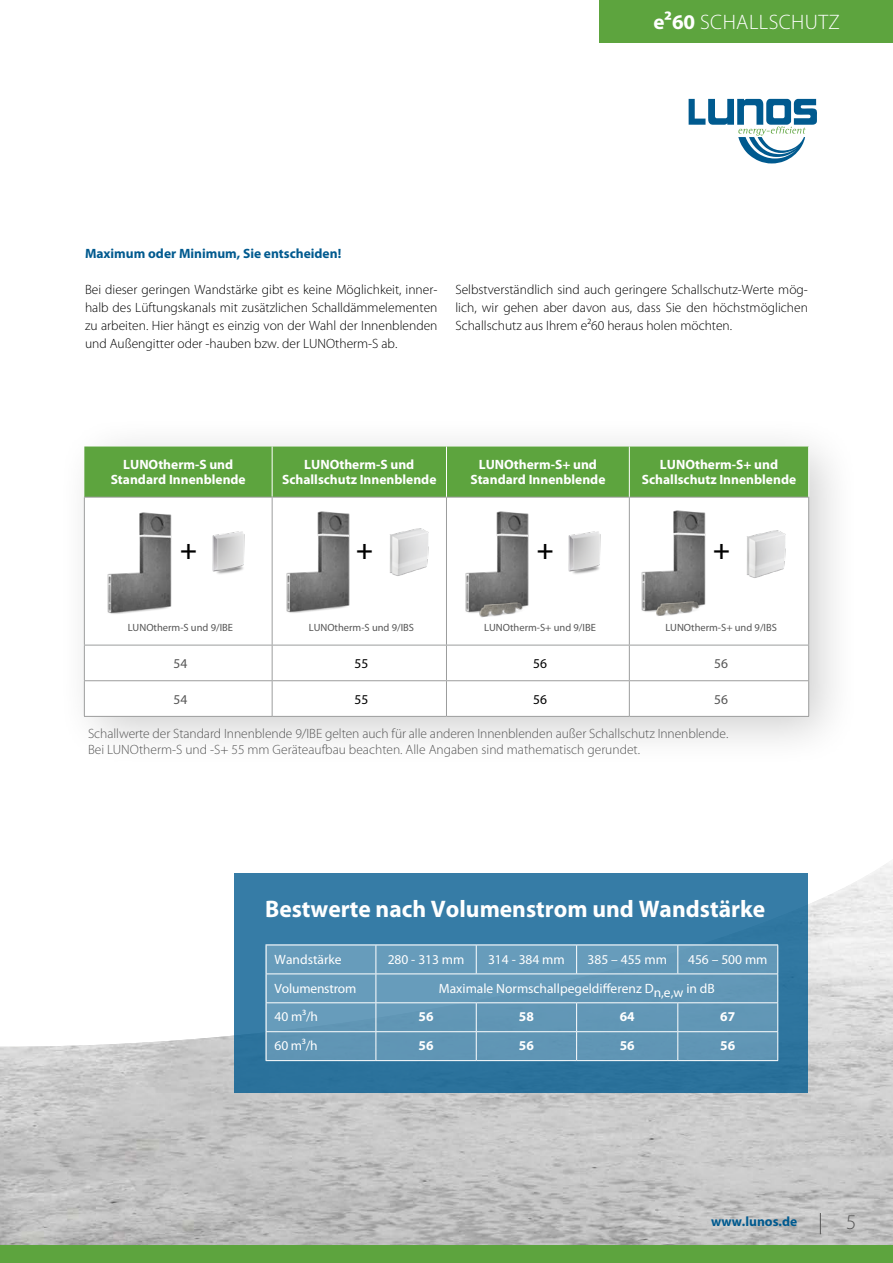
<style>
.page{position:relative;width:893px;height:1263px;background:#fff}
.page>*{position:absolute;margin:0;border:0;box-sizing:border-box;transform-origin:0 0}
.t1{font:600 28.2px "Myriad Pro";color:#000}
.t2{font:700 24px "Myriad Pro";color:#fff}
.t3{font:300 21px "Myriad Pro";letter-spacing:.02em;color:#fff}
.t4{font:300 21px "Myriad Pro";color:#565656}
.t5{font:300 13.5px/18px "Myriad Pro";color:#000;text-align:justify}
.t6{font:300 13.5px/16.2px "Myriad Pro";letter-spacing:-.005em;color:#565656}
.t7{font:700 13.5px/15px "Myriad Pro";color:#fff;text-align:center}
.t8{font:13.5px "Myriad Pro";color:#fff}
.t9{font:700 13.5px "Myriad Pro";color:#005a8f}
.t10{font:13.5px "Myriad Pro";color:#565656}
.t11{font:13.5px "Myriad Pro";color:#000}
.t12{font:10.5px "Myriad Pro";color:#565656}
.s1{font-weight:700}
</style>
<div class="page">
<div style="left:55px;top:414px;width:806px;height:354px;background:#000;opacity:.2"></div>
<img style="left:0;top:863px;width:893px;height:383px">
<div style="left:0;top:1246px;width:893px;height:17px;background:#5da43e"></div>
<div style="left:599px;top:0;width:294px;height:43px;background:#5da43e"></div>
<svg style="left:689px;top:99px;width:128px;height:64px"></svg>
<div style="left:84px;top:446px;width:724px;height:51px;background:#5da43e"></div>
<svg style="left:85px;top:498px;width:723px;height:218px"></svg>
<hr style="left:272px;top:446px;width:1px;height:51px;background:#fff">
<hr style="left:84px;top:497px;width:188px;height:1px;background:#9c9d9d">
<hr style="left:84px;top:497px;width:1px;height:148px;background:#9c9d9d">
<hr style="left:272px;top:497px;width:174px;height:1px;background:#9c9d9d">
<hr style="left:272px;top:497px;width:1px;height:148px;background:#9c9d9d">
<hr style="left:446px;top:497px;width:183px;height:1px;background:#9c9d9d">
<hr style="left:446px;top:497px;width:1px;height:148px;background:#9c9d9d">
<hr style="left:629px;top:497px;width:180px;height:1px;background:#9c9d9d">
<hr style="left:629px;top:497px;width:1px;height:148px;background:#9c9d9d">
<hr style="left:808px;top:497px;width:1px;height:148px;background:#9c9d9d">
<hr style="left:84px;top:645px;width:188px;height:1px;background:#9c9d9d">
<hr style="left:84px;top:645px;width:1px;height:35px;background:#9c9d9d">
<hr style="left:272px;top:645px;width:174px;height:1px;background:#9c9d9d">
<hr style="left:272px;top:645px;width:1px;height:35px;background:#9c9d9d">
<hr style="left:446px;top:645px;width:183px;height:1px;background:#9c9d9d">
<hr style="left:446px;top:645px;width:1px;height:35px;background:#9c9d9d">
<hr style="left:629px;top:645px;width:180px;height:1px;background:#9c9d9d">
<hr style="left:629px;top:645px;width:1px;height:35px;background:#9c9d9d">
<hr style="left:808px;top:645px;width:1px;height:35px;background:#9c9d9d">
<hr style="left:84px;top:680px;width:188px;height:1px;background:#9c9d9d">
<hr style="left:84px;top:681px;width:1px;height:35px;background:#9c9d9d">
<hr style="left:272px;top:680px;width:174px;height:1px;background:#9c9d9d">
<hr style="left:272px;top:681px;width:1px;height:35px;background:#9c9d9d">
<hr style="left:446px;top:680px;width:183px;height:1px;background:#9c9d9d">
<hr style="left:446px;top:681px;width:1px;height:35px;background:#9c9d9d">
<hr style="left:629px;top:680px;width:180px;height:1px;background:#9c9d9d">
<hr style="left:629px;top:681px;width:1px;height:35px;background:#9c9d9d">
<hr style="left:808px;top:681px;width:1px;height:35px;background:#9c9d9d">
<hr style="left:84px;top:716px;width:188px;height:1px;background:#9c9d9d">
<hr style="left:272px;top:716px;width:174px;height:1px;background:#9c9d9d">
<hr style="left:446px;top:716px;width:183px;height:1px;background:#9c9d9d">
<hr style="left:629px;top:716px;width:180px;height:1px;background:#9c9d9d">
<hr style="left:446px;top:446px;width:1px;height:51px;background:#fff">
<hr style="left:629px;top:446px;width:1px;height:51px;background:#fff">
<hr style="left:808px;top:446px;width:1px;height:51px;background:#fff">
<img style="left:206px;top:526px;width:45px;height:52px">
<img style="left:562px;top:526px;width:44px;height:52px">
<img style="left:98px;top:508px;width:85px;height:112px">
<img style="left:456px;top:507px;width:84px;height:112px">
<img style="left:277px;top:507px;width:84px;height:112px">
<img style="left:632px;top:506px;width:84px;height:112px">
<img style="left:382px;top:524px;width:55px;height:56px">
<img style="left:738px;top:526px;width:56px;height:56px">
<div style="left:234px;top:873px;width:574px;height:219px;background:linear-gradient(to right,#337aa3,#3278a2)"></div>
<div style="left:266px;top:945px;width:512px;height:116px;background:#6398b7"></div>
<hr style="left:266px;top:945px;width:110px;height:1px;background:#fff">
<hr style="left:376px;top:945px;width:100px;height:1px;background:#fff">
<hr style="left:476px;top:945px;width:101px;height:1px;background:#fff">
<svg style="left:476px;top:945px;width:1px;height:28px"></svg>
<hr style="left:577px;top:945px;width:101px;height:1px;background:#fff">
<svg style="left:576px;top:945px;width:1px;height:28px"></svg>
<hr style="left:678px;top:945px;width:100px;height:1px;background:#fff">
<svg style="left:677px;top:945px;width:1px;height:28px"></svg>
<hr style="left:266px;top:973px;width:110px;height:1px;background:#fff">
<hr style="left:376px;top:973px;width:100px;height:1px;background:#fff">
<hr style="left:476px;top:973px;width:101px;height:1px;background:#fff">
<hr style="left:577px;top:973px;width:101px;height:1px;background:#fff">
<hr style="left:678px;top:973px;width:100px;height:1px;background:#fff">
<hr style="left:266px;top:1002px;width:110px;height:1px;background:#fff">
<hr style="left:376px;top:1002px;width:100px;height:1px;background:#fff">
<hr style="left:476px;top:1002px;width:101px;height:1px;background:#fff">
<hr style="left:577px;top:1002px;width:101px;height:1px;background:#fff">
<hr style="left:678px;top:1002px;width:100px;height:1px;background:#fff">
<hr style="left:266px;top:1031px;width:110px;height:1px;background:#fff">
<svg style="left:266px;top:945px;width:1px;height:115px"></svg>
<hr style="left:376px;top:1031px;width:100px;height:1px;background:#fff">
<svg style="left:375px;top:945px;width:1px;height:115px"></svg>
<hr style="left:476px;top:1031px;width:101px;height:1px;background:#fff">
<svg style="left:476px;top:1003px;width:1px;height:57px"></svg>
<hr style="left:577px;top:1031px;width:101px;height:1px;background:#fff">
<svg style="left:576px;top:1003px;width:1px;height:57px"></svg>
<hr style="left:678px;top:1031px;width:100px;height:1px;background:#fff">
<svg style="left:677px;top:1003px;width:1px;height:57px"></svg>
<svg style="left:777px;top:945px;width:1px;height:115px"></svg>
<hr style="left:266px;top:1060px;width:110px;height:1px;background:#fff">
<hr style="left:376px;top:1060px;width:100px;height:1px;background:#fff">
<hr style="left:476px;top:1060px;width:101px;height:1px;background:#fff">
<hr style="left:577px;top:1060px;width:101px;height:1px;background:#fff">
<hr style="left:678px;top:1060px;width:100px;height:1px;background:#fff">
<img style="left:475px;top:599px;width:54px;height:24px">
<img style="left:651px;top:598px;width:54px;height:24px">
<svg style="left:820px;top:1213px;width:1px;height:21px"></svg>
<h3 class="t3" style="left:653px;top:10px;width:188px"><span class="s1">e²60</span> SCHALLSCHUTZ</h3>
<p class="t9" style="left:85px;top:245px;width:258px">Maximum oder Minimum, Sie entscheiden!</p>
<p class="t5" style="left:85px;top:281px;width:354px">Bei dieser geringen Wandstärke gibt es keine Möglichkeit, inner&shy;halb des Lüftungskanals mit zusätzlichen Schalldämmelementen zu arbeiten. Hier hängt es einzig von der Wahl der Innenblenden und Außengitter oder -hauben bzw. der LUNOtherm-S ab.</p>
<p class="t5" style="left:455px;top:281px;width:354px">Selbstverständlich sind auch geringere Schallschutz-Werte mög&shy;lich, wir gehen aber davon aus, dass Sie den höchstmöglichen Schallschutz aus Ihrem e²60 heraus holen möchten.</p>
<p class="t7" style="left:111px;top:457px;width:137px">LUNOtherm-S und<br>Standard Innenblende</p>
<p class="t7" style="left:282px;top:457px;width:156px">LUNOtherm-S und<br>Schallschutz Innenblende</p>
<p class="t7" style="left:470px;top:457px;width:137px">LUNOtherm-S+ und<br>Standard Innenblende</p>
<p class="t7" style="left:642px;top:457px;width:156px">LUNOtherm-S+ und<br>Schallschutz Innenblende</p>
<h1 class="t1" style="left:180px;top:531px;width:18px">+</h1>
<h1 class="t1" style="left:356px;top:531px;width:18px">+</h1>
<h1 class="t1" style="left:537px;top:531px;width:18px">+</h1>
<h1 class="t1" style="left:713px;top:531px;width:18px">+</h1>
<p class="t12" style="left:128px;top:621px;width:107px">LUNOtherm-S und 9/IBE</p>
<p class="t12" style="left:309px;top:621px;width:107px">LUNOtherm-S und 9/IBS</p>
<p class="t12" style="left:484px;top:621px;width:113px">LUNOtherm-S+ und 9/IBE</p>
<p class="t12" style="left:665px;top:621px;width:113px">LUNOtherm-S+ und 9/IBS</p>
<p class="t10" style="left:173px;top:655px;width:15px">54</p>
<p class="t11" style="left:354px;top:655px;width:15px">55</p>
<p class="t11" style="left:533px;top:655px;width:15px">56</p>
<p class="t10" style="left:714px;top:655px;width:15px">56</p>
<p class="t10" style="left:173px;top:691px;width:15px">54</p>
<p class="t11" style="left:354px;top:691px;width:15px">55</p>
<p class="t11" style="left:533px;top:691px;width:15px">56</p>
<p class="t10" style="left:714px;top:691px;width:15px">56</p>
<p class="t6" style="left:88px;top:726px;width:642px">Schallwerte der Standard Innenblende 9/IBE gelten auch für alle anderen Innenblenden außer Schallschutz Innenblende.<br>Bei LUNOtherm-S und -S+ 55 mm Geräteaufbau beachten. Alle Angaben sind mathematisch gerundet.</p>
<h2 class="t2" style="left:265px;top:893px;width:502px">Bestwerte nach Volumenstrom und Wandstärke</h2>
<p class="t8" style="left:275px;top:951px;width:68px">Wandstärke</p>
<p class="t8" style="left:388px;top:951px;width:78px">280 - 313 mm</p>
<p class="t8" style="left:488px;top:951px;width:78px">314 - 384 mm</p>
<p class="t8" style="left:587px;top:951px;width:81px">385 – 455 mm</p>
<p class="t8" style="left:688px;top:951px;width:81px">456 – 500 mm</p>
<p class="t8" style="left:275px;top:980px;width:83px">Volumenstrom</p>
<p class="t8" style="left:439px;top:980px;width:277px">Maximale Normschallpegeldifferenz Dn,e,w in dB</p>
<p class="t8" style="left:275px;top:1008px;width:45px">40 m³/h</p>
<p class="t7" style="left:419px;top:1009px;width:16px">56</p>
<p class="t7" style="left:519px;top:1009px;width:16px">58</p>
<p class="t7" style="left:620px;top:1009px;width:16px">64</p>
<p class="t7" style="left:720px;top:1009px;width:16px">67</p>
<p class="t8" style="left:275px;top:1037px;width:44px">60 m³/h</p>
<p class="t7" style="left:419px;top:1038px;width:16px">56</p>
<p class="t7" style="left:519px;top:1038px;width:16px">56</p>
<p class="t7" style="left:620px;top:1038px;width:16px">56</p>
<p class="t7" style="left:720px;top:1038px;width:16px">56</p>
<p class="t9" style="left:711px;top:1213px;width:88px">www.lunos.de</p>
<h3 class="t4" style="left:846px;top:1210px;width:12px">5</h3>
</div>
